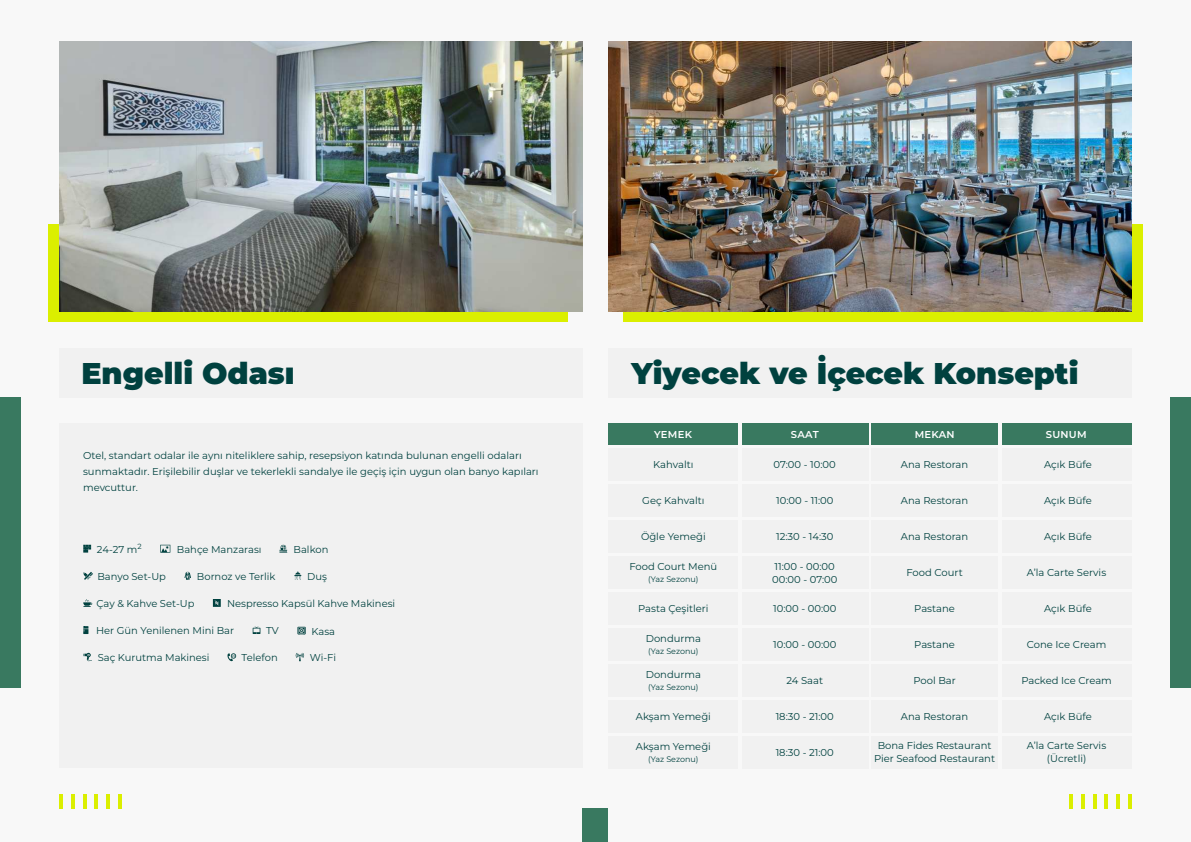
<style>
.page{position:relative;width:1191px;height:842px;background:#f8f8f8}
.page>*{position:absolute;margin:0;border:0;box-sizing:border-box;transform-origin:0 0}
.t1{font:900 30px "Montserrat";color:#00413f}
.t2{font:10px/13px "Montserrat";color:#00413f}
.t3{font:600 10px "Montserrat";letter-spacing:.025em;color:#fff}
.t4{font:8px "Montserrat";color:#00413f}
</style>
<div class="page">
<div style="left:624px;top:225px;width:519px;height:97px;background:#dbef00"></div>
<div style="left:1170px;top:398px;width:21px;height:290px;background:#397960"></div>
<hr style="left:1069px;top:794px;width:4px;height:14px;background:#dbef00">
<svg style="left:1081px;top:794px;width:3px;height:14px"></svg>
<svg style="left:1093px;top:794px;width:3px;height:14px"></svg>
<hr style="left:1104px;top:794px;width:4px;height:14px;background:#dbef00">
<hr style="left:1116px;top:794px;width:3px;height:14px;background:#dbef00">
<svg style="left:1128px;top:794px;width:3px;height:14px"></svg>
<img style="left:608px;top:41px;width:523px;height:270px">
<div style="left:48px;top:225px;width:519px;height:97px;background:#dbef00"></div>
<div style="left:0;top:398px;width:20px;height:290px;background:#397960"></div>
<hr style="left:118px;top:794px;width:4px;height:14px;background:#dbef00">
<hr style="left:106px;top:794px;width:4px;height:14px;background:#dbef00">
<hr style="left:94px;top:794px;width:4px;height:14px;background:#dbef00">
<hr style="left:83px;top:794px;width:4px;height:14px;background:#dbef00">
<hr style="left:71px;top:794px;width:4px;height:14px;background:#dbef00">
<hr style="left:59px;top:794px;width:4px;height:14px;background:#dbef00">
<img style="left:59px;top:41px;width:523px;height:270px">
<div style="left:582px;top:808px;width:26px;height:34px;background:#397960"></div>
<div style="left:59px;top:423px;width:523px;height:345px;background:#f1f1f1"></div>
<div style="left:59px;top:348px;width:523px;height:50px;background:#f1f1f1"></div>
<div style="left:608px;top:348px;width:523px;height:50px;background:#f1f1f1"></div>
<div style="left:608px;top:423px;width:130px;height:22px;background:#397960"></div>
<div style="left:1001px;top:423px;width:130px;height:22px;background:#397960"></div>
<div style="left:871px;top:423px;width:127px;height:22px;background:#397960"></div>
<div style="left:742px;top:423px;width:126px;height:22px;background:#397960"></div>
<div style="left:608px;top:448px;width:130px;height:33px;background:#f1f1f1"></div>
<div style="left:608px;top:484px;width:130px;height:33px;background:#f1f1f1"></div>
<div style="left:608px;top:520px;width:130px;height:32px;background:#f1f1f1"></div>
<div style="left:608px;top:556px;width:130px;height:32px;background:#f1f1f1"></div>
<div style="left:608px;top:628px;width:130px;height:32px;background:#f1f1f1"></div>
<div style="left:608px;top:664px;width:130px;height:32px;background:#f1f1f1"></div>
<div style="left:608px;top:736px;width:130px;height:32px;background:#f1f1f1"></div>
<div style="left:608px;top:592px;width:130px;height:32px;background:#f1f1f1"></div>
<div style="left:608px;top:700px;width:130px;height:32px;background:#f1f1f1"></div>
<div style="left:1001px;top:448px;width:130px;height:33px;background:#f1f1f1"></div>
<div style="left:1001px;top:484px;width:130px;height:33px;background:#f1f1f1"></div>
<div style="left:1001px;top:520px;width:130px;height:32px;background:#f1f1f1"></div>
<div style="left:1001px;top:556px;width:130px;height:32px;background:#f1f1f1"></div>
<div style="left:1001px;top:592px;width:130px;height:32px;background:#f1f1f1"></div>
<div style="left:1001px;top:628px;width:130px;height:32px;background:#f1f1f1"></div>
<div style="left:1001px;top:664px;width:130px;height:32px;background:#f1f1f1"></div>
<div style="left:1001px;top:700px;width:130px;height:32px;background:#f1f1f1"></div>
<div style="left:1001px;top:736px;width:130px;height:32px;background:#f1f1f1"></div>
<div style="left:871px;top:448px;width:127px;height:33px;background:#f1f1f1"></div>
<div style="left:871px;top:484px;width:127px;height:33px;background:#f1f1f1"></div>
<div style="left:871px;top:520px;width:127px;height:32px;background:#f1f1f1"></div>
<div style="left:871px;top:556px;width:127px;height:32px;background:#f1f1f1"></div>
<div style="left:871px;top:592px;width:127px;height:32px;background:#f1f1f1"></div>
<div style="left:871px;top:628px;width:127px;height:32px;background:#f1f1f1"></div>
<div style="left:871px;top:664px;width:127px;height:32px;background:#f1f1f1"></div>
<div style="left:871px;top:700px;width:127px;height:32px;background:#f1f1f1"></div>
<div style="left:871px;top:736px;width:127px;height:32px;background:#f1f1f1"></div>
<div style="left:742px;top:448px;width:126px;height:33px;background:#f1f1f1"></div>
<div style="left:742px;top:484px;width:126px;height:33px;background:#f1f1f1"></div>
<div style="left:742px;top:520px;width:126px;height:32px;background:#f1f1f1"></div>
<div style="left:742px;top:556px;width:126px;height:32px;background:#f1f1f1"></div>
<div style="left:742px;top:592px;width:126px;height:32px;background:#f1f1f1"></div>
<div style="left:742px;top:628px;width:126px;height:32px;background:#f1f1f1"></div>
<div style="left:742px;top:664px;width:126px;height:32px;background:#f1f1f1"></div>
<div style="left:742px;top:700px;width:126px;height:32px;background:#f1f1f1"></div>
<div style="left:742px;top:736px;width:126px;height:32px;background:#f1f1f1"></div>
<svg style="left:294px;top:571px;width:7px;height:9px"></svg>
<svg style="left:297px;top:627px;width:9px;height:8px"></svg>
<svg style="left:253px;top:626px;width:7px;height:8px"></svg>
<svg style="left:296px;top:653px;width:8px;height:5px"></svg>
<svg style="left:83px;top:653px;width:9px;height:8px"></svg>
<svg style="left:160px;top:545px;width:10px;height:8px"></svg>
<svg style="left:83px;top:599px;width:9px;height:8px"></svg>
<svg style="left:213px;top:599px;width:8px;height:8px"></svg>
<svg style="left:227px;top:653px;width:9px;height:8px"></svg>
<svg style="left:184px;top:572px;width:7px;height:8px"></svg>
<svg style="left:83px;top:572px;width:10px;height:8px"></svg>
<svg style="left:83px;top:545px;width:8px;height:8px"></svg>
<svg style="left:279px;top:545px;width:8px;height:8px"></svg>
<svg style="left:83px;top:626px;width:5px;height:8px"></svg>
<h1 class="t1" style="left:81px;top:355px;width:215px">Engelli Odası</h1>
<h1 class="t1" style="left:631px;top:355px;width:448px">Yiyecek ve İçecek Konsepti</h1>
<p class="t2" style="left:83px;top:448px;width:457px;line-height:16px">Otel, standart odalar ile aynı niteliklere sahip, resepsiyon katında bulunan engelli odaları sunmaktadır. Erişilebilir duşlar ve tekerlekli sandalye ile geçiş için uygun olan banyo kapıları mevcuttur.</p>
<p class="t2" style="left:97px;top:543px;width:46px">24-27 m<sup>2</sup></p>
<p class="t2" style="left:177px;top:543px;width:86px">Bahçe Manzarası</p>
<p class="t2" style="left:294px;top:543px;width:36px">Balkon</p>
<p class="t2" style="left:197px;top:570px;width:80px">Bornoz ve Terlik</p>
<p class="t2" style="left:97px;top:570px;width:70px">Banyo Set-Up</p>
<p class="t2" style="left:307px;top:570px;width:21px">Duş</p>
<p class="t2" style="left:227px;top:597px;width:170px">Nespresso Kapsül Kahve Makinesi</p>
<p class="t2" style="left:97px;top:597px;width:99px">Çay &amp; Kahve Set-Up</p>
<p class="t2" style="left:96px;top:624px;width:139px">Her Gün Yenilenen Mini Bar</p>
<p class="t2" style="left:266px;top:624px;width:14px">TV</p>
<p class="t2" style="left:312px;top:625px;width:25px">Kasa</p>
<p class="t2" style="left:310px;top:651px;width:28px">Wi-Fi</p>
<p class="t2" style="left:242px;top:651px;width:38px">Telefon</p>
<p class="t2" style="left:98px;top:651px;width:113px">Saç Kurutma Makinesi</p>
<p class="t3" style="left:654px;top:429px;width:39px">YEMEK</p>
<p class="t3" style="left:791px;top:429px;width:29px">SAAT</p>
<p class="t3" style="left:914px;top:429px;width:41px">MEKAN</p>
<p class="t3" style="left:1046px;top:429px;width:42px">SUNUM</p>
<p class="t2" style="left:653px;top:458px;width:42px">Kahvaltı</p>
<p class="t2" style="left:642px;top:494px;width:64px">Geç Kahvaltı</p>
<p class="t2" style="left:641px;top:530px;width:66px">Öğle Yemeği</p>
<p class="t2" style="left:629px;top:560px;width:89px">Food Court Menü</p>
<p class="t4" style="left:648px;top:575px;width:52px">(Yaz Sezonu)</p>
<p class="t2" style="left:1044px;top:458px;width:49px">Açık Büfe</p>
<p class="t2" style="left:1044px;top:494px;width:49px">Açık Büfe</p>
<p class="t2" style="left:1044px;top:530px;width:49px">Açık Büfe</p>
<p class="t2" style="left:1027px;top:566px;width:81px">A’la Carte Servis</p>
<p class="t2" style="left:1044px;top:602px;width:49px">Açık Büfe</p>
<p class="t2" style="left:1027px;top:638px;width:81px">Cone Ice Cream</p>
<p class="t2" style="left:1021px;top:674px;width:92px">Packed Ice Cream</p>
<p class="t2" style="left:1044px;top:710px;width:49px">Açık Büfe</p>
<p class="t2" style="left:1027px;top:739px;width:81px;text-align:center">A’la Carte Servis (Ücretli)</p>
<p class="t2" style="left:773px;top:458px;width:64px">07:00 - 10:00</p>
<p class="t2" style="left:776px;top:494px;width:59px">10:00 - 11:00</p>
<p class="t2" style="left:776px;top:530px;width:59px">12:30 - 14:30</p>
<p class="t2" style="left:772px;top:560px;width:67px">11:00 - 00:00<br>00:00 - 07:00</p>
<p class="t2" style="left:773px;top:602px;width:65px">10:00 - 00:00</p>
<p class="t2" style="left:773px;top:638px;width:65px">10:00 - 00:00</p>
<p class="t2" style="left:786px;top:674px;width:38px">24 Saat</p>
<p class="t2" style="left:775px;top:710px;width:60px">18:30 - 21:00</p>
<p class="t2" style="left:775px;top:746px;width:60px">18:30 - 21:00</p>
<p class="t2" style="left:901px;top:458px;width:69px">Ana Restoran</p>
<p class="t2" style="left:901px;top:494px;width:69px">Ana Restoran</p>
<p class="t2" style="left:901px;top:530px;width:69px">Ana Restoran</p>
<p class="t2" style="left:906px;top:566px;width:58px">Food Court</p>
<p class="t2" style="left:914px;top:602px;width:42px">Pastane</p>
<p class="t2" style="left:914px;top:638px;width:42px">Pastane</p>
<p class="t2" style="left:913px;top:674px;width:44px">Pool Bar</p>
<p class="t2" style="left:901px;top:710px;width:69px">Ana Restoran</p>
<p class="t2" style="left:874px;top:739px;width:122px;text-align:center">Bona Fides Restaurant<br>Pier Seafood Restaurant</p>
<p class="t2" style="left:638px;top:602px;width:72px">Pasta Çeşitleri</p>
<p class="t2" style="left:646px;top:632px;width:57px">Dondurma</p>
<p class="t4" style="left:648px;top:647px;width:52px">(Yaz Sezonu)</p>
<p class="t2" style="left:646px;top:668px;width:57px">Dondurma</p>
<p class="t4" style="left:648px;top:683px;width:52px">(Yaz Sezonu)</p>
<p class="t2" style="left:636px;top:710px;width:77px">Akşam Yemeği</p>
<p class="t2" style="left:636px;top:740px;width:77px">Akşam Yemeği</p>
<p class="t4" style="left:648px;top:755px;width:52px">(Yaz Sezonu)</p>
</div>
